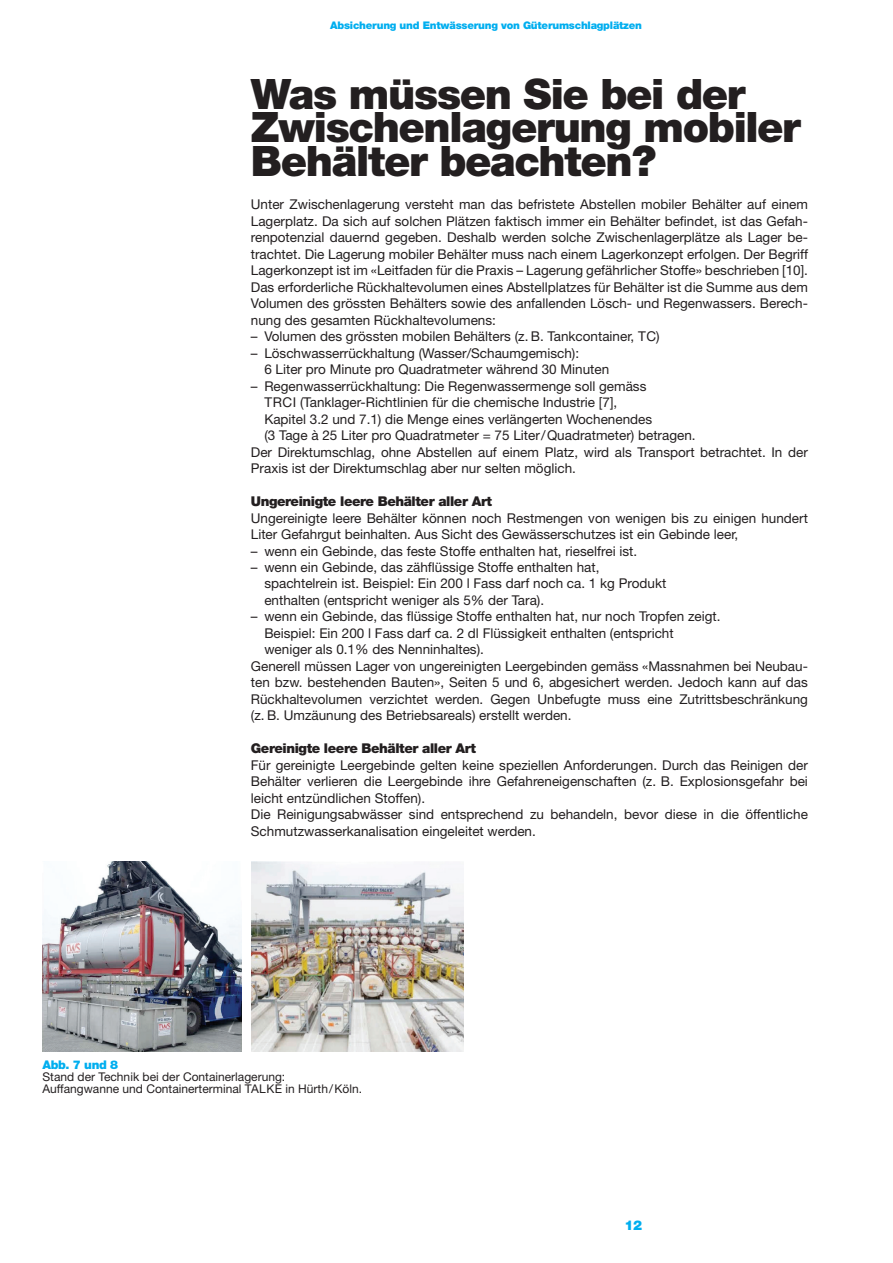
<style>
.page{position:relative;width:893px;height:1263px;background:#fff}
.page>*{position:absolute;margin:0;border:0;box-sizing:border-box;transform-origin:0 0}
.t1{font:900 42px/33.6px "Helvetica Neue";letter-spacing:-.03em;color:#231f20}
.t2{font:13.5px/16.5px "Helvetica Neue";color:#231f20}
.t3{font:900 13.5px "Helvetica Neue";letter-spacing:-.03em;color:#231f20}
.t4{font:900 13.5px "Helvetica Neue";color:#00aeef}
.t5{font:12px/12px "Helvetica Neue";color:#231f20}
.t6{font:900 12px "Helvetica Neue";letter-spacing:-.03em;color:#00aeef}
.t7{font:900 10.5px "Helvetica Neue";letter-spacing:-.02em;color:#00aeef}
</style>
<div class="page">
<img style="left:43px;top:861px;width:199px;height:191px">
<img style="left:251px;top:861px;width:212px;height:191px">
<p class="t7" style="left:330px;top:19px;width:313px">Absicherung und Entwässerung von Güterumschlagplätzen</p>
<h1 class="t1" style="left:251px;top:77px;width:551px">Was müssen Sie bei der<br>Zwischenlagerung mobiler<br>Behälter beachten?</h1>
<p class="t2" style="left:251px;top:196px;width:559px;text-align:justify">Unter Zwischenlagerung versteht man das befristete Abstellen mobiler Behälter auf einem Lagerplatz. Da sich auf solchen Plätzen faktisch immer ein Behälter befindet, ist das Gefah&shy;renpotenzial dauernd gegeben. Deshalb werden solche Zwischenlagerplätze als Lager be&shy;trachtet. Die Lagerung mobiler Behälter muss nach einem Lagerkonzept erfolgen. Der Begriff Lagerkonzept ist im «Leitfaden für die Praxis – Lagerung gefährlicher Stoffe» beschrieben [10].<br>Das erforderliche Rückhaltevolumen eines Abstellplatzes für Behälter ist die Summe aus dem Volumen des grössten Behälters sowie des anfallenden Lösch- und Regenwassers. Berech&shy;nung des gesamten Rückhaltevolumens:</p>
<p class="t2" style="left:251px;top:328px;width:410px">– Volumen des grössten mobilen Behälters (z. B. Tankcontainer, TC)</p>
<p class="t2" style="left:264px;top:344px;width:346px;text-indent:-14px">– Löschwasserrückhaltung (Wasser/Schaumgemisch):<br>6 Liter pro Minute pro Quadratmeter während 30 Minuten</p>
<p class="t2" style="left:251px;top:377px;width:397px">– Regenwasserrückhaltung: Die Regenwassermenge soll gemäss</p>
<p class="t2" style="left:264px;top:394px;width:354px">TRCI (Tanklager-Richtlinien für die chemische Industrie [7],</p>
<p class="t2" style="left:264px;top:410px;width:389px">Kapitel 3.2 und 7.1) die Menge eines verlängerten Wochenendes</p>
<p class="t2" style="left:264px;top:427px;width:433px">(3 Tage à 25 Liter pro Quadratmeter = 75 Liter/Quadratmeter) betragen.</p>
<p class="t2" style="left:251px;top:443px;width:558px">Der Direktumschlag, ohne Abstellen auf einem Platz, wird als Transport betrachtet. In der</p>
<p class="t2" style="left:251px;top:460px;width:327px">Praxis ist der Direktumschlag aber nur selten möglich.</p>
<p class="t3" style="left:251px;top:493px;width:243px">Ungereinigte leere Behälter aller Art</p>
<p class="t2" style="left:251px;top:509px;width:559px">Ungereinigte leere Behälter können noch Restmengen von wenigen bis zu einigen hundert<br>Liter Gefahrgut beinhalten. Aus Sicht des Gewässerschutzes ist ein Gebinde leer,</p>
<p class="t2" style="left:251px;top:542px;width:388px">– wenn ein Gebinde, das feste Stoffe enthalten hat, rieselfrei ist.</p>
<p class="t2" style="left:264px;top:559px;width:403px;text-indent:-14px">– wenn ein Gebinde, das zähflüssige Stoffe enthalten hat, spachtelrein ist. Beispiel: Ein 200 l Fass darf noch ca. 1 kg Produkt enthalten (entspricht weniger als 5% der Tara).</p>
<p class="t2" style="left:251px;top:608px;width:471px">– wenn ein Gebinde, das flüssige Stoffe enthalten hat, nur noch Tropfen zeigt.</p>
<p class="t2" style="left:264px;top:625px;width:411px">Beispiel: Ein 200 l Fass darf ca. 2 dl Flüssigkeit enthalten (entspricht</p>
<p class="t2" style="left:264px;top:641px;width:221px">weniger als 0.1% des Nenninhaltes).</p>
<p class="t2" style="left:251px;top:658px;width:559px">Generell müssen Lager von ungereinigten Leergebinden gemäss «Massnahmen bei Neubau-</p>
<p class="t2" style="left:251px;top:674px;width:558px">ten bzw. bestehenden Bauten», Seiten 5 und 6, abgesichert werden. Jedoch kann auf das</p>
<p class="t2" style="left:251px;top:691px;width:559px">Rückhaltevolumen verzichtet werden. Gegen Unbefugte muss eine Zutrittsbeschränkung</p>
<p class="t2" style="left:251px;top:707px;width:322px">(z. B. Umzäunung des Betriebsareals) erstellt werden.</p>
<p class="t3" style="left:251px;top:741px;width:227px">Gereinigte leere Behälter aller Art</p>
<p class="t2" style="left:251px;top:757px;width:559px">Für gereinigte Leergebinde gelten keine speziellen Anforderungen. Durch das Reinigen der Behälter verlieren die Leergebinde ihre Gefahreneigenschaften (z. B. Explosionsgefahr bei leicht entzündlichen Stoffen).<br>Die Reinigungsabwässer sind entsprechend zu behandeln, bevor diese in die öffentliche Schmutzwasserkanalisation eingeleitet werden.</p>
<p class="t6" style="left:43px;top:1058px;width:77px">Abb. 7 und 8</p>
<p class="t5" style="left:43px;top:1071px;width:321px">Stand der Technik bei der Containerlagerung:<br>Auffangwanne und Containerterminal TALKE in Hürth/Köln.</p>
<p class="t4" style="left:624px;top:1217px;width:19px">12</p>
</div>
